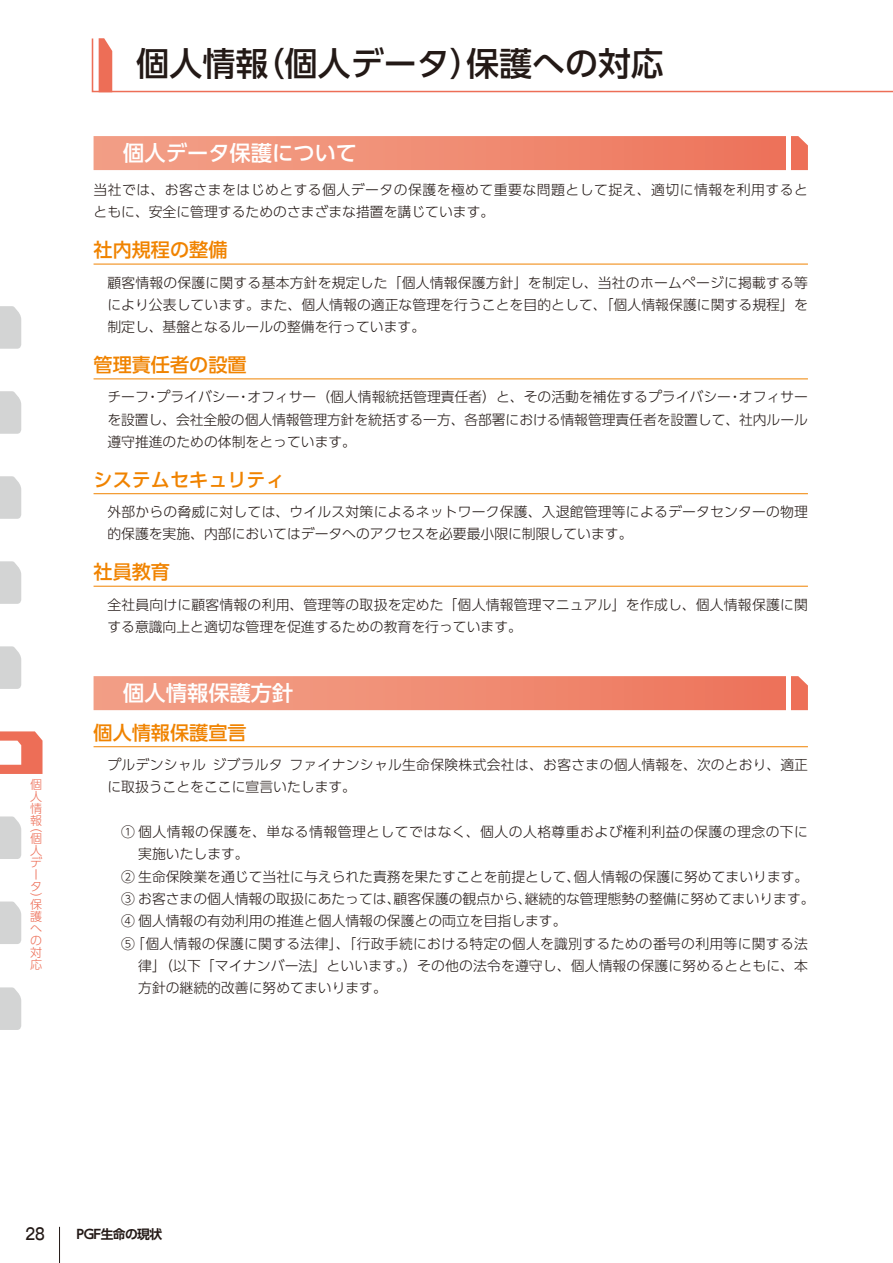
<style>
.page{position:relative;width:893px;height:1263px;background:#fff}
.page>*{position:absolute;margin:0;border:0;box-sizing:border-box;transform-origin:0 0}
.t1{font:500 33px "UD Shin Go Pro";color:#231916}
.t2{font:500 21.3px "UD Shin Go Pro";color:#fff}
.t3{font:500 19.2px "UD Shin Go Pro";color:#f08300}
.t4{font:500 15.9px "Gothic MB101 Pr 5";color:#231916;scale:.8 1}
.t5{font:300 13.8px/22.4px "UD Shin Go Pro";letter-spacing:.005em;color:#231916}
.t6{font:300 13.8px/22.4px "UD Shin Go Pro";letter-spacing:.035em;color:#231916}
.t7{font:700 12.75px "UD Shin Go Pro De";letter-spacing:-.05em;color:#231916}
.t8{font:300 12px/12px "UD Shin Go Pro";color:#ed6e57;text-align:justify}
</style>
<div class="page">
<hr style="left:59px;top:1227px;width:1px;height:36px;background:#231916">
<svg style="left:0;top:561px;width:21px;height:43px"></svg>
<svg style="left:0;top:476px;width:21px;height:43px"></svg>
<svg style="left:0;top:646px;width:21px;height:43px"></svg>
<svg style="left:0;top:816px;width:21px;height:43px"></svg>
<svg style="left:0;top:901px;width:21px;height:43px"></svg>
<svg style="left:0;top:987px;width:21px;height:43px"></svg>
<svg style="left:0;top:306px;width:21px;height:43px"></svg>
<svg style="left:0;top:391px;width:21px;height:43px"></svg>
<svg style="left:0;top:731px;width:43px;height:43px"></svg>
<svg style="left:91px;top:38px;width:802px;height:55px"></svg>
<hr style="left:94px;top:264px;width:714px;height:1px;background:#f08300">
<hr style="left:94px;top:378px;width:714px;height:1px;background:#f08300">
<hr style="left:94px;top:493px;width:714px;height:1px;background:#f08300">
<hr style="left:94px;top:586px;width:714px;height:1px;background:#f08300">
<svg style="left:94px;top:136px;width:714px;height:34px;background:#f08b73"></svg>
<hr style="left:787px;top:136px;width:4px;height:34px;background:#fff">
<hr style="left:94px;top:746px;width:714px;height:1px;background:#f08300">
<svg style="left:94px;top:676px;width:714px;height:34px;background:#f08c73"></svg>
<hr style="left:787px;top:676px;width:4px;height:34px;background:#fff">
<h1 class="t1" style="left:137px;top:37px;width:529px">個人情報（個人データ）保護への対応</h1>
<p class="t8" style="left:30px;top:778px;width:13px">個人情報</p>
<p class="t8" style="left:30px;top:820px;width:14px;text-align:left">（個人データ）</p>
<p class="t8" style="left:30px;top:898px;width:13px">保護への対応</p>
<h2 class="t2" style="left:123px;top:136px;width:235px">個人データ保護について</h2>
<p class="t6" style="left:94px;top:178px;width:716px">当社では、お客さまをはじめとする個人データの保護を極めて重要な問題として捉え、適切に情報を利用するとともに、安全に管理するためのさまざまな措置を講じています。</p>
<h3 class="t3" style="left:94px;top:234px;width:135px">社内規程の整備</h3>
<p class="t5" style="left:107px;top:271px;width:702px;text-align:justify">顧客情報の保護に関する基本方針を規定した「個人情報保護方針」を制定し、当社のホームページに掲載する等により公表しています。また、個人情報の適正な管理を行うことを目的として、「個人情報保護に関する規程」を制定し、基盤となるルールの整備を行っています。</p>
<h3 class="t3" style="left:94px;top:349px;width:155px">管理責任者の設置</h3>
<p class="t5" style="left:107px;top:385px;width:702px;text-align:justify">チーフ・プライバシー・オフィサー（個人情報統括管理責任者）と、その活動を補佐するプライバシー・オフィサーを設置し、会社全般の個人情報管理方針を統括する一方、各部署における情報管理責任者を設置して、社内ルール遵守推進のための体制をとっています。</p>
<h3 class="t3" style="left:94px;top:464px;width:193px">システムセキュリティ</h3>
<p class="t5" style="left:107px;top:500px;width:702px">外部からの脅威に対しては、ウイルス対策によるネットワーク保護、入退館管理等によるデータセンターの物理的保護を実施、内部においてはデータへのアクセスを必要最小限に制限しています。</p>
<h3 class="t3" style="left:94px;top:556px;width:78px">社員教育</h3>
<p class="t5" style="left:107px;top:593px;width:702px">全社員向けに顧客情報の利用、管理等の取扱を定めた「個人情報管理マニュアル」を作成し、個人情報保護に関する意識向上と適切な管理を促進するための教育を行っています。</p>
<h2 class="t2" style="left:123px;top:676px;width:172px">個人情報保護方針</h2>
<h3 class="t3" style="left:94px;top:717px;width:155px">個人情報保護宣言</h3>
<p class="t5" style="left:107px;top:753px;width:702px">プルデンシャル ジブラルタ ファイナンシャル生命保険株式会社は、お客さまの個人情報を、次のとおり、適正に取扱うことをここに宣言いたします。</p>
<p class="t6" style="left:121px;top:820px;width:688px">① 個人情報の保護を、単なる情報管理としてではなく、個人の人格尊重および権利利益の保護の理念の下に</p>
<p class="t5" style="left:138px;top:842px;width:112px">実施いたします。</p>
<p class="t5" style="left:121px;top:865px;width:689px">② 生命保険業を通じて当社に与えられた責務を果たすことを前提として、個人情報の保護に努めてまいります。</p>
<p class="t5" style="left:121px;top:887px;width:695px">③ お客さまの個人情報の取扱にあたっては、顧客保護の観点から、継続的な管理態勢の整備に努めてまいります。</p>
<p class="t5" style="left:121px;top:909px;width:447px">④ 個人情報の有効利用の推進と個人情報の保護との両立を目指します。</p>
<p class="t5" style="left:121px;top:932px;width:688px">⑤「個人情報の保護に関する法律」、「行政手続における特定の個人を識別するための番号の利用等に関する法</p>
<p class="t5" style="left:138px;top:954px;width:671px">律」（以下「マイナンバー法」といいます。）その他の法令を遵守し、個人情報の保護に努めるとともに、本</p>
<p class="t5" style="left:138px;top:976px;width:250px">方針の継続的改善に努めてまいります。</p>
<p class="t4" style="left:26px;top:1220px;width:26px">28</p>
<p class="t7" style="left:77px;top:1223px;width:87px">PGF生命の現状</p>
</div>
